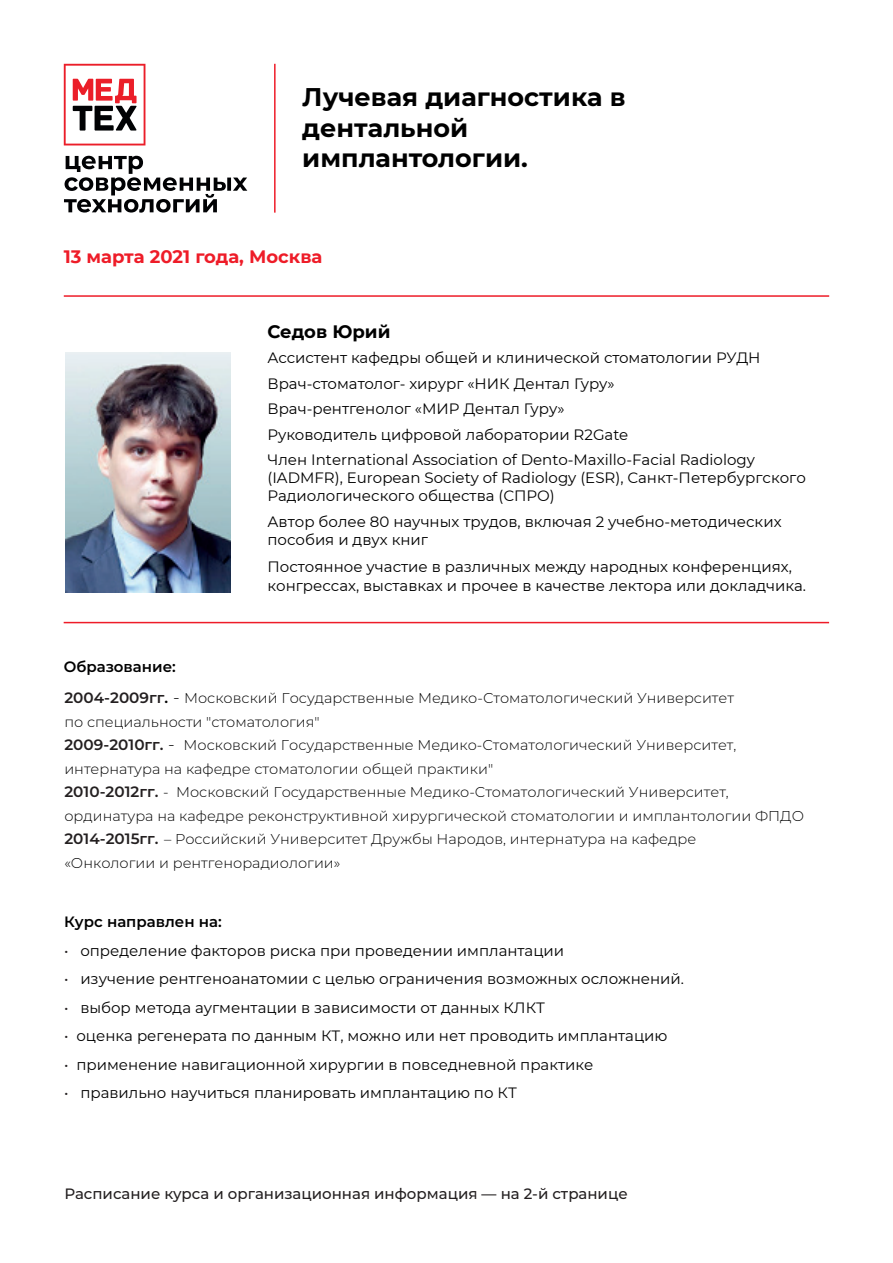
<style>
.page{position:relative;width:893px;height:1263px;background:#fff}
.page>*{position:absolute;margin:0;border:0;box-sizing:border-box;transform-origin:0 0}
.t1{font:700 25.5px/30.6px "Montserrat";color:#000}
.t2{font:700 18px "Montserrat";color:#ee1c28}
.t3{font:700 18px "Montserrat";color:#000}
.t4{font:15px/18px "Montserrat";color:#000001}
.t5{font:15px/25.5px "Montserrat";color:#000}
.t6{font:500 15px "Montserrat";color:#231f20}
.t7{font:600 15px "Montserrat";color:#000001}
.t8{font:300 14.25px/23.5px "Montserrat";color:#000001}
.s1{color:#000001}
.s2{font-weight:600;font-size:15px;color:#231f20}
.s3{font-weight:600;font-size:15px}
.s4{font-size:16.95px}
.s5{color:#231f20}
</style>
<div class="page">
<hr style="left:274px;top:64px;width:2px;height:149px;background:#ee1c28">
<svg style="left:64px;top:156px;width:183px;height:57px"></svg>
<svg style="left:64px;top:64px;width:81px;height:81px"></svg>
<hr style="left:64px;top:295px;width:765px;height:2px;background:#ee1c28">
<hr style="left:64px;top:622px;width:765px;height:1px;background:#ee1c28">
<img style="left:65px;top:353px;width:165px;height:240px">
<h1 class="t1" style="left:302px;top:80px;width:325px">Лучевая диагностика в дентальной имплантологии.</h1>
<p class="t2" style="left:64px;top:244px;width:260px">13 марта 2021 года, Москва</p>
<p class="t7" style="left:64px;top:656px;width:114px">Образование:</p>
<p class="t3" style="left:267px;top:318px;width:124px">Седов Юрий</p>
<p class="t5" style="left:267px;top:345px;width:495px">Ассистент кафедры общей и клинической стоматологии РУДН Врач-стоматолог- хирург «НИК Дентал Гуру» Врач-рентгенолог «МИР Дентал Гуру»<br>Руководитель цифровой лаборатории R2Gate<br>Член I<span class="s1">nternational Association of Dento-Maxillo-Facial Radiology</span></p>
<p class="t4" style="left:267px;top:468px;width:540px">(IADMFR), European Society of Radiology (ESR), Санкт-Петербургского<br>Радиологического общества (СПРО)</p>
<p class="t4" style="left:267px;top:512px;width:516px">Автор более 80 научных трудов, включая 2 учебно-методических пособия и двух книг</p>
<p class="t4" style="left:267px;top:556px;width:540px;line-height:19.2px">Постоянное участие в различных между народных конференциях, конгрессах, выставках и прочее в качестве лектора или докладчика.</p>
<p class="t8" style="left:64px;top:686px;width:741px"><span class="s2">2004-2009гг</span><span class="s3">.</span> <span class="s4">-</span> Московский Государственные Медико-Стоматологический Университет<br>по специальности "стоматология"<br><span class="s2">2009-2010гг.</span> <span class="s4">-</span> Московский Государственные Медико-Стоматологический Университет, интернатура на кафедре стоматологии общей практики"<br><span class="s2">2010-2012гг.</span> - Московский Государственные Медико-Стоматологический Университет, ординатура на кафедре реконструктивной хирургической стоматологии и имплантологии ФПДО <span class="s2">2014-2015гг.</span> – Российский Университет Дружбы Народов, интернатура на кафедре<br>«Онкологии и рентгенорадиологии»</p>
<p class="t7" style="left:64px;top:911px;width:159px">Курс направлен на:</p>
<p class="t4" style="left:64px;top:941px;width:502px"><span class="s5">•</span> определение факторов риска при проведении имплантации</p>
<p class="t4" style="left:64px;top:969px;width:621px"><span class="s5">•</span> изучение рентгеноанатомии с целью ограничения возможных осложнений.</p>
<p class="t4" style="left:64px;top:998px;width:482px"><span class="s5">•</span> выбор метода аугментации в зависимости от данных КЛКТ</p>
<p class="t4" style="left:64px;top:1026px;width:605px"><span class="s5">•</span> оценка регенерата по данным КТ, можно или нет проводить имплантацию</p>
<p class="t4" style="left:64px;top:1055px;width:531px"><span class="s5">•</span> применение навигационной хирургии в повседневной практике</p>
<p class="t4" style="left:64px;top:1083px;width:454px"><span class="s5">•</span> правильно научиться планировать имплантацию по КТ</p>
<p class="t6" style="left:65px;top:1183px;width:565px">Расписание курса и организационная информация — на 2-й странице</p>
</div>
